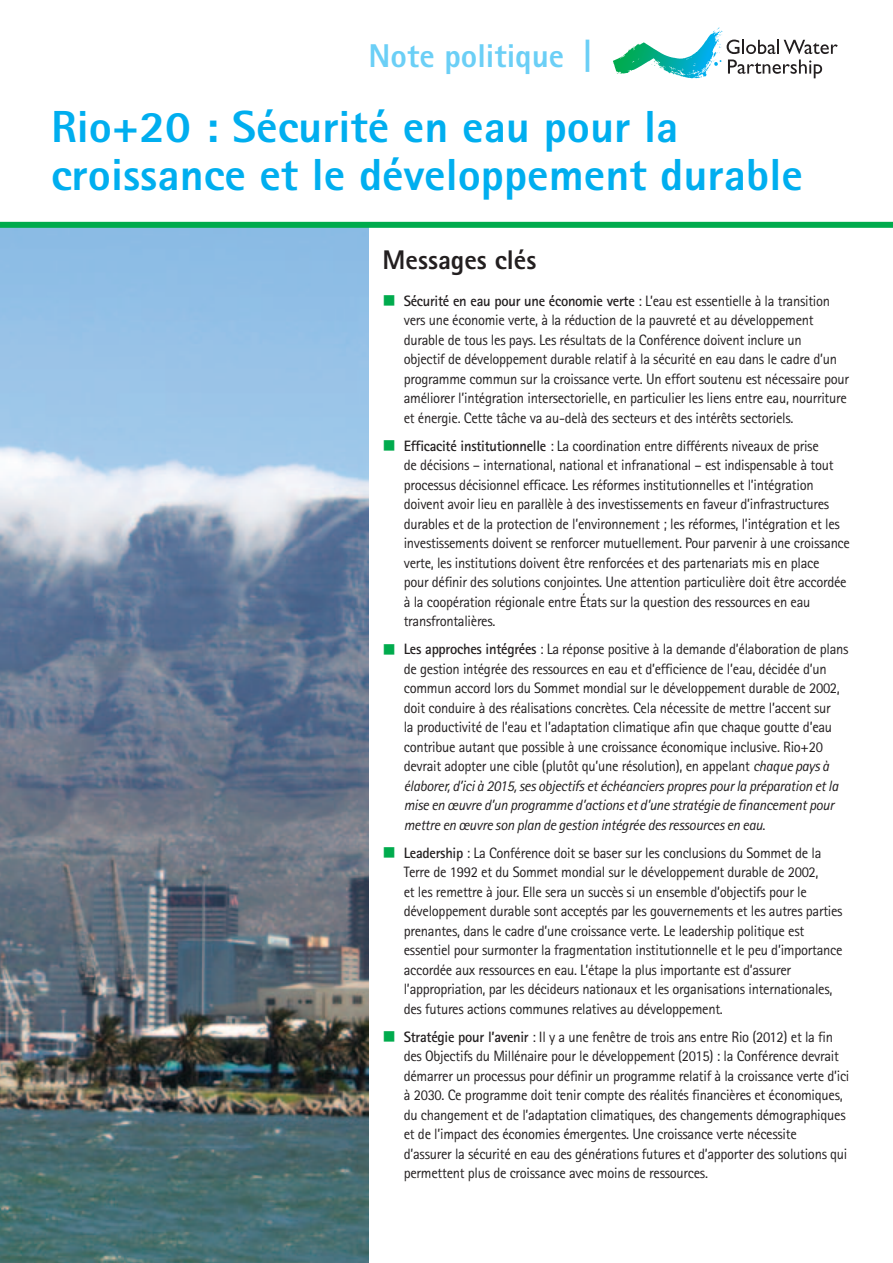
<style>
.page{position:relative;width:893px;height:1263px;background:#fff}
.page>*{position:absolute;margin:0;border:0;box-sizing:border-box;transform-origin:0 0}
.chapter_title{font:800 45px/48px "Rotis Sans Serif";color:#00aeef}
.chapter_title-2{font:800 33px "Rotis Sans Serif";color:#6bcff6}
.heading2{font:800 27px "Rotis Sans Serif";color:#231f20}
.t1{font:15px/19.5px "Rotis Sans Serif";letter-spacing:-.02em;color:#231f20}
.s1{font-weight:700;font-size:36px}
.s2{font-weight:700}
.s3{font-style:italic}
</style>
<div class="page">
<img style="left:0;top:228px;width:368px;height:1035px">
<svg style="left:651px;top:28px;width:187px;height:51px"></svg>
<div style="left:0;top:222px;width:893px;height:6px;background:#00ab4d"></div>
<p class="chapter_title-2" style="left:369px;top:35px;width:225px">Note politique <span class="s1">|</span></p>
<p class="chapter_title" style="left:51px;top:102px;width:753px">Rio+20 : Sécurité en eau pour la croissance et le développement durable</p>
<p class="heading2" style="left:382px;top:243px;width:155px">Messages clés</p>
<p class="t1" style="left:404px;top:291px;width:447px"><span class="s2">Sécurité en eau pour une économie verte</span> : L’eau est essentielle à la transition vers une économie verte, à la réduction de la pauvreté et au développement durable de tous les pays. Les résultats de la Conférence doivent inclure un<br>objectif de développement durable relatif à la sécurité en eau dans le cadre d’un programme commun sur la croissance verte. Un effort soutenu est nécessaire pour améliorer l’intégration intersectorielle, en particulier les liens entre eau, nourriture et énergie. Cette tâche va au-delà des secteurs et des intérêts sectoriels.</p>
<p class="t1" style="left:404px;top:436px;width:448px"><span class="s2">Efficacité institutionnelle</span> : La coordination entre différents niveaux de prise<br>de décisions – international, national et infranational – est indispensable à tout processus décisionnel efficace. Les réformes institutionnelles et l’intégration doivent avoir lieu en parallèle à des investissements en faveur d’infrastructures durables et de la protection de l’environnement ; les réformes, l’intégration et les investissements doivent se renforcer mutuellement. Pour parvenir à une croissance verte, les institutions doivent être renforcées et des partenariats mis en place<br>pour définir des solutions conjointes. Une attention particulière doit être accordée à la coopération régionale entre États sur la question des ressources en eau transfrontalières.</p>
<p class="t1" style="left:404px;top:639px;width:446px"><span class="s2">Les approches intégrées</span> : La réponse positive à la demande d’élaboration de plans de gestion intégrée des ressources en eau et d’efficience de l’eau, décidée d’un commun accord lors du Sommet mondial sur le développement durable de 2002, doit conduire à des réalisations concrètes. Cela nécessite de mettre l’accent sur<br>la productivité de l’eau et l’adaptation climatique afin que chaque goutte d’eau contribue autant que possible à une croissance économique inclusive. Rio+20 devrait adopter une cible (plutôt qu’une résolution), en appelant <span class="s3">chaque pays à élaborer, d’ici à 2015, ses objectifs et échéanciers propres pour la préparation et la mise en œuvre d’un programme d’actions et d’une stratégie de financement pour mettre en œuvre son plan de gestion intégrée des ressources en eau</span>.</p>
<p class="t1" style="left:404px;top:843px;width:440px"><span class="s2">Leadership</span> : La Conférence doit se baser sur les conclusions du Sommet de la Terre de 1992 et du Sommet mondial sur le développement durable de 2002,<br>et les remettre à jour. Elle sera un succès si un ensemble d’objectifs pour le développement durable sont acceptés par les gouvernements et les autres parties prenantes, dans le cadre d’une croissance verte. Le leadership politique est essentiel pour surmonter la fragmentation institutionnelle et le peu d’importance accordée aux ressources en eau. L’étape la plus importante est d’assurer l’appropriation, par les décideurs nationaux et les organisations internationales, des futures actions communes relatives au développement.</p>
<p class="t1" style="left:404px;top:1027px;width:447px"><span class="s2">Stratégie pour l’avenir</span> : Il y a une fenêtre de trois ans entre Rio (2012) et la fin des Objectifs du Millénaire pour le développement (2015) : la Conférence devrait démarrer un processus pour définir un programme relatif à la croissance verte d’ici à 2030. Ce programme doit tenir compte des réalités financières et économiques, du changement et de l’adaptation climatiques, des changements démographiques et de l’impact des économies émergentes. Une croissance verte nécessite<br>d’assurer la sécurité en eau des générations futures et d’apporter des solutions qui permettent plus de croissance avec moins de ressources.</p>
</div>
